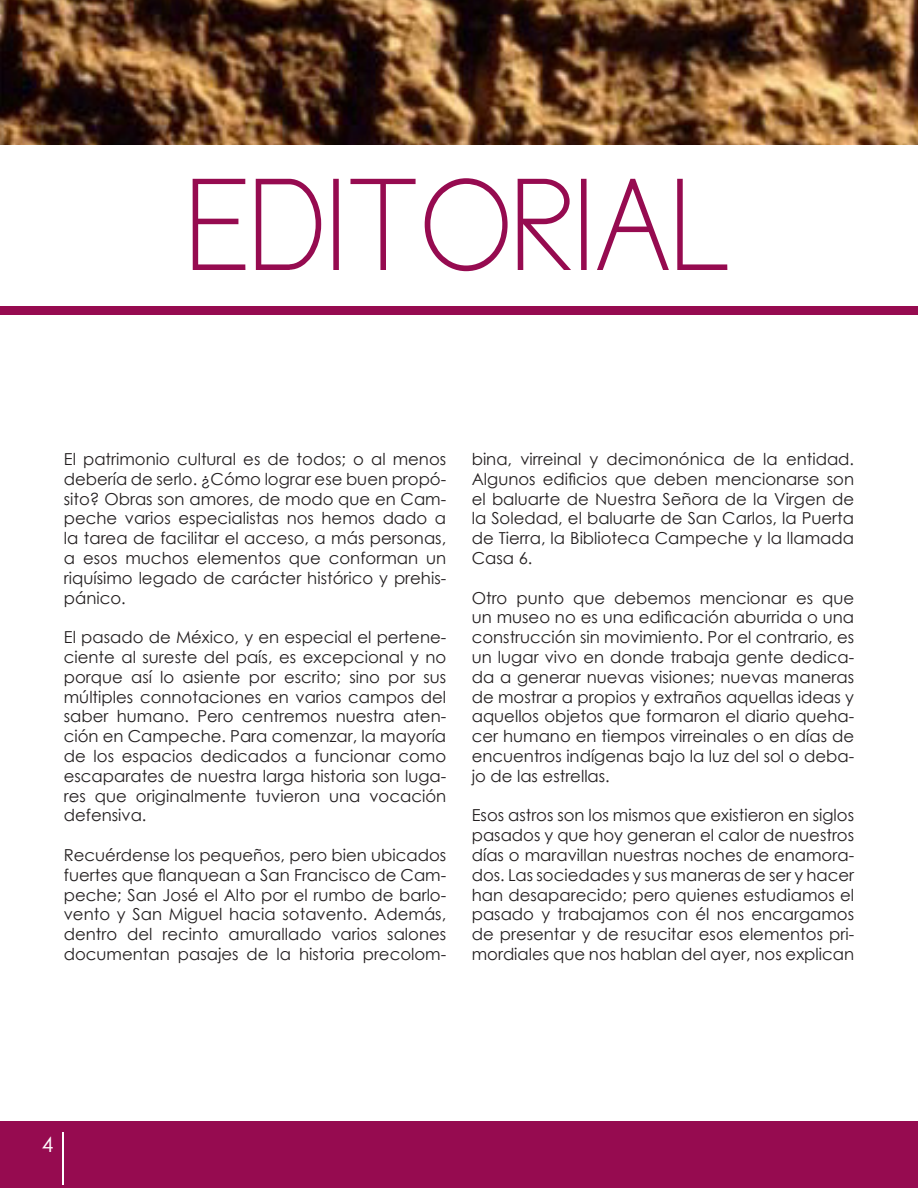
<style>
.page{position:relative;width:918px;height:1188px;background:#fff}
.page>*{position:absolute;margin:0;border:0;box-sizing:border-box;transform-origin:0 0}
.t1{font:132px "Cicle Fina";color:#960b50}
.t2{font:21px "Century Gothic";color:#fff}
.t3{font:16.5px/19.8px "Century Gothic";color:#231f20;text-align:justify}
</style>
<div class="page">
<div style="left:0;top:1122px;width:918px;height:66px;background:#960b50"></div>
<hr style="left:63px;top:1132px;width:1px;height:53px;background:#fff">
<img style="left:0;top:0;width:918px;height:145px">
<div style="left:1px;top:306px;width:917px;height:9px;background:#960b50"></div>
<p class="t1" style="left:187px;top:156px;width:546px">EDITORIAL</p>
<p class="t3" style="left:64px;top:449px;width:384px">El patrimonio cultural es de todos; o al menos debería de serlo. ¿Cómo lograr ese buen propó&shy;sito? Obras son amores, de modo que en Cam&shy;peche varios especialistas nos hemos dado a la tarea de facilitar el acceso, a más personas, a esos muchos elementos que conforman un riquísimo legado de carácter histórico y prehis&shy;pánico.</p>
<p class="t3" style="left:64px;top:627px;width:384px">El pasado de México, y en especial el pertene&shy;ciente al sureste del país, es excepcional y no porque así lo asiente por escrito; sino por sus múltiples connotaciones en varios campos del saber humano. Pero centremos nuestra aten&shy;ción en Campeche. Para comenzar, la mayoría de los espacios dedicados a funcionar como escaparates de nuestra larga historia son luga&shy;res que originalmente tuvieron una vocación defensiva.</p>
<p class="t3" style="left:64px;top:845px;width:384px">Recuérdense los pequeños, pero bien ubicados fuertes que flanquean a San Francisco de Cam&shy;peche; San José el Alto por el rumbo de barlo&shy;vento y San Miguel hacia sotavento. Además, dentro del recinto amurallado varios salones documentan pasajes de la historia precolom-</p>
<p class="t3" style="left:472px;top:449px;width:384px">bina, virreinal y decimonónica de la entidad.<br>Algunos edificios que deben mencionarse son el baluarte de Nuestra Señora de la Virgen de la Soledad, el baluarte de San Carlos, la Puerta de Tierra, la Biblioteca Campeche y la llamada Casa 6.</p>
<p class="t3" style="left:472px;top:587px;width:384px">Otro punto que debemos mencionar es que un museo no es una edificación aburrida o una construcción sin movimiento. Por el contrario, es un lugar vivo en donde trabaja gente dedica&shy;da a generar nuevas visiones; nuevas maneras de mostrar a propios y extraños aquellas ideas y aquellos objetos que formaron el diario queha&shy;cer humano en tiempos virreinales o en días de encuentros indígenas bajo la luz del sol o deba&shy;jo de las estrellas.</p>
<p class="t3" style="left:472px;top:805px;width:384px">Esos astros son los mismos que existieron en siglos pasados y que hoy generan el calor de nuestros días o maravillan nuestras noches de enamora&shy;dos. Las sociedades y sus maneras de ser y hacer han desaparecido; pero quienes estudiamos el pasado y trabajamos con él nos encargamos de presentar y de resucitar esos elementos pri&shy;mordiales que nos hablan del ayer, nos explican</p>
<p class="t2" style="left:42px;top:1130px;width:13px">4</p>
</div>
